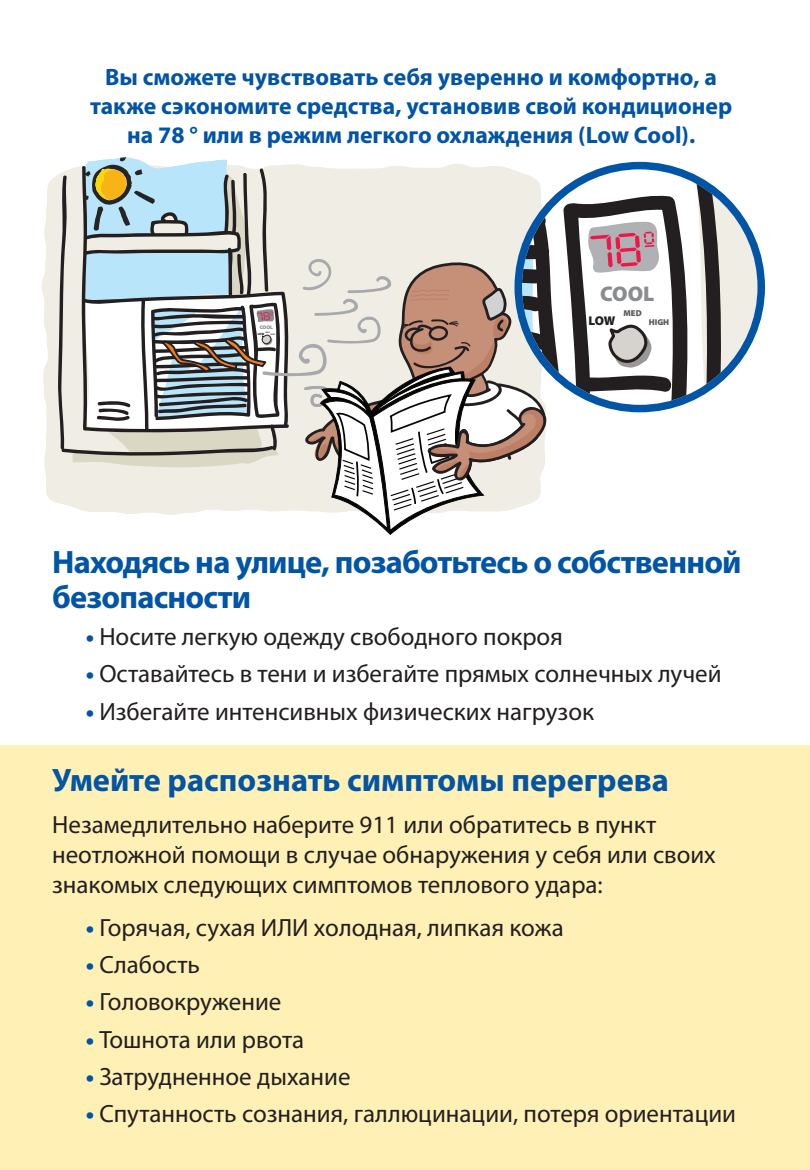
<style>
.page{position:relative;width:810px;height:1170px;background:#fff}
.page>*{position:absolute;margin:0;border:0;box-sizing:border-box;transform-origin:0 0}
.t1{font:700 32.5px/35px "Myriad Pro";letter-spacing:-.025em;color:#0154a6}
.t2{font:700 32.5px "Myriad Pro";color:#0154a6}
.t3{font:25px/30px "Myriad Pro";color:#231f20}
.t4{font:700 23.75px/28.8px "Myriad Pro";color:#0154a6;text-align:center}
.t5{font:900 21.25px "Myriad Pro";color:#8a8c8f}
.t6{font:900 12.75px "Myriad Pro";color:#231f20}
.t7{font:900 8.5px "Myriad Pro";color:#57585a}
.t8{font:900 5.25px "Myriad Pro";color:#8a8c8f}
.t9{font:900 3.25px "Myriad Pro";color:#231f20}
.s1{font-weight:700;color:#0154a6}
</style>
<div class="page">
<svg style="left:42px;top:175px;width:30px;height:332px;fill:#f0eee4"></svg>
<svg style="left:58px;top:168px;width:14px;height:288px;background:#bebbb4"></svg>
<div style="left:0;top:745px;width:810px;height:425px;background:#fff1b5"></div>
<svg style="left:72px;top:157px;width:576px;height:378px"></svg>
<svg style="left:515px;top:162px;width:250px;height:250px"></svg>
<p class="t4" style="left:90px;top:65px;width:644px">Вы сможете чувствовать себя уверенно и комфортно, а также сэкономите средства, установив свой кондиционер на 78 ° или в режим легкого охлаждения (Low Cool).</p>
<p class="t8" style="left:260px;top:325px;width:15px">COOL</p>
<p class="t9" style="left:258px;top:332px;width:8px">LOW</p>
<p class="t5" style="left:600px;top:286px;width:56px">COOL</p>
<p class="t6" style="left:588px;top:316px;width:28px">LOW</p>
<p class="t7" style="left:624px;top:310px;width:20px">MED</p>
<p class="t7" style="left:649px;top:318px;width:22px">HIGH</p>
<h1 class="t1" style="left:52px;top:547px;width:691px">Находясь на улице, позаботьтесь о собственной безопасности</h1>
<p class="t3" style="left:86px;top:624px;width:478px"><span class="s1">•</span> Носите легкую одежду свободного покроя</p>
<p class="t3" style="left:86px;top:661px;width:637px"><span class="s1">•</span> Оставайтесь в тени и избегайте прямых солнечных лучей</p>
<p class="t3" style="left:86px;top:698px;width:510px"><span class="s1">•</span> Избегайте интенсивных физических нагрузок</p>
<h1 class="t2" style="left:52px;top:768px;width:618px">Умейте распознать симптомы перегрева</h1>
<p class="t3" style="left:52px;top:812px;width:665px">Незамедлительно наберите 911 или обратитесь в пункт неотложной помощи в случае обнаружения у себя или своих знакомых следующих симптомов теплового удара:</p>
<p class="t3" style="left:86px;top:915px;width:479px"><span class="s1">•</span> Горячая, сухая ИЛИ холодная, липкая кожа</p>
<p class="t3" style="left:86px;top:952px;width:116px"><span class="s1">•</span> Слабость</p>
<p class="t3" style="left:86px;top:989px;width:197px"><span class="s1">•</span> Головокружение</p>
<p class="t3" style="left:86px;top:1026px;width:220px"><span class="s1">•</span> Тошнота или рвота</p>
<p class="t3" style="left:86px;top:1063px;width:266px"><span class="s1">•</span> Затрудненное дыхание</p>
<p class="t3" style="left:86px;top:1101px;width:652px"><span class="s1">•</span> Спутанность сознания, галлюцинации, потеря ориентации</p>
</div>
